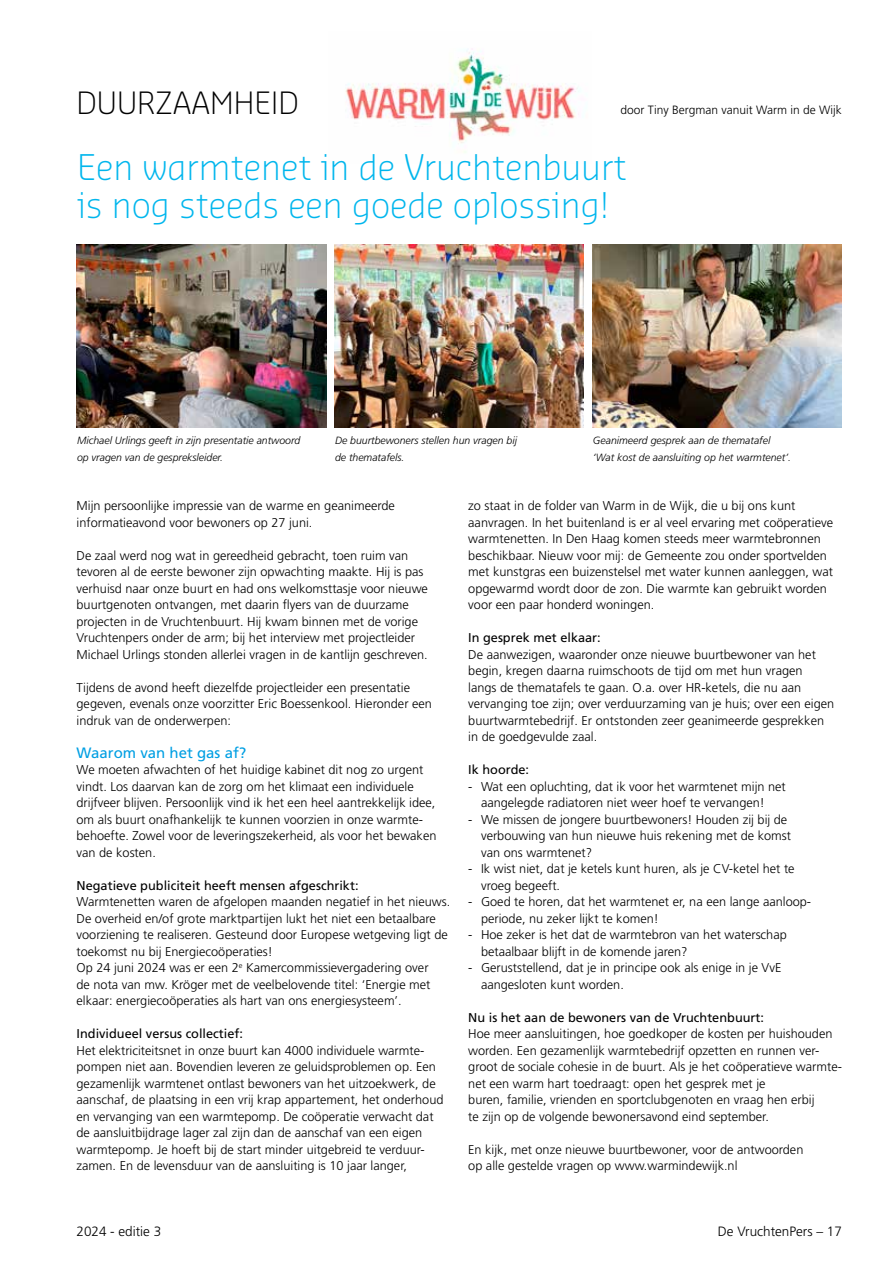
<style>
.page{position:relative;width:893px;height:1263px;background:#fff}
.page>*{position:absolute;margin:0;border:0;box-sizing:border-box;transform-origin:0 0}
.t1{font:300 34.5px/37.5px "Sansa Std";color:#00b6ed}
.t2{font:300 30px "Sansa Std";color:#000}
.t3{font:15px "Frutiger LT Std";color:#009fe3}
.t4{font:300 13.5px "Frutiger LT Std";color:#000}
.t5{font:300 12.75px/16.5px "Frutiger LT Std";color:#000}
.t6{font:12.75px "Frutiger LT Std";color:#000}
.t7{font:300 12px "Frutiger LT Std";color:#000}
.t8{font:italic 300 10.5px/16.5px "Frutiger LT Std";color:#000}
</style>
<div class="page">
<img style="left:345px;top:48px;width:235px;height:105px">
<img style="left:77px;top:245px;width:249px;height:183px">
<img style="left:334px;top:245px;width:250px;height:183px">
<img style="left:592px;top:245px;width:250px;height:183px">
<h2 class="t2" style="left:77px;top:83px;width:224px">DUURZAAMHEID</h2>
<h1 class="t1" style="left:77px;top:147px;width:551px">Een warmtenet in de Vruchtenbuurt is nog steeds een goede oplossing!</h1>
<p class="t7" style="left:620px;top:103px;width:223px">door Tiny Bergman vanuit Warm in de Wijk</p>
<p class="t8" style="left:77px;top:433px;width:225px">Michael Urlings geeft in zijn presentatie antwoord op vragen van de gespreksleider.</p>
<p class="t8" style="left:335px;top:433px;width:184px">De buurtbewoners stellen hun vragen bij de thematafels.</p>
<p class="t8" style="left:593px;top:433px;width:200px">Geanimeerd gesprek aan de thematafel ‘Wat kost de aansluiting op het warmtenet’.</p>
<p class="t5" style="left:77px;top:498px;width:320px">Mijn persoonlijke impressie van de warme en geanimeerde informatieavond voor bewoners op 27 juni.</p>
<p class="t5" style="left:77px;top:547px;width:353px">De zaal werd nog wat in gereedheid gebracht, toen ruim van tevoren al de eerste bewoner zijn opwachting maakte. Hij is pas verhuisd naar onze buurt en had ons welkomsttasje voor nieuwe buurtgenoten ontvangen, met daarin flyers van de duurzame projecten in de Vruchtenbuurt. Hij kwam binnen met de vorige Vruchtenpers onder de arm; bij het interview met projectleider Michael Urlings stonden allerlei vragen in de kantlijn geschreven.</p>
<p class="t5" style="left:77px;top:679px;width:357px">Tijdens de avond heeft diezelfde projectleider een presentatie gegeven, evenals onze voorzitter Eric Boessenkool. Hieronder een indruk van de onderwerpen:</p>
<p class="t3" style="left:77px;top:744px;width:171px">Waarom van het gas af?</p>
<p class="t5" style="left:77px;top:762px;width:361px">We moeten afwachten of het huidige kabinet dit nog zo urgent vindt. Los daarvan kan de zorg om het klimaat een individuele drijfveer blijven. Persoonlijk vind ik het een heel aantrekkelijk idee, om als buurt onafhankelijk te kunnen voorzien in onze warmte&shy;behoefte. Zowel voor de leveringszekerheid, als voor het bewaken van de kosten.</p>
<p class="t6" style="left:77px;top:878px;width:284px">Negatieve publiciteit heeft mensen afgeschrikt:</p>
<p class="t5" style="left:77px;top:894px;width:375px">Warmtenetten waren de afgelopen maanden negatief in het nieuws.<br>De overheid en/of grote marktpartijen lukt het niet een betaalbare voorziening te realiseren. Gesteund door Europese wetgeving ligt de toekomst nu bij Energiecoöperaties!<br>Op 24 juni 2024 was er een 2<sup>e</sup> Kamercommissievergadering over<br>de nota van mw. Kröger met de veelbelovende titel: ‘Energie met elkaar: energiecoöperaties als hart van ons energiesysteem’.</p>
<p class="t6" style="left:77px;top:1026px;width:168px">Individueel versus collectief:</p>
<p class="t5" style="left:77px;top:1042px;width:368px">Het elektriciteitsnet in onze buurt kan 4000 individuele warmte&shy;pompen niet aan. Bovendien leveren ze geluidsproblemen op. Een gezamenlijk warmtenet ontlast bewoners van het uitzoekwerk, de aanschaf, de plaatsing in een vrij krap appartement, het onderhoud en vervanging van een warmtepomp. De coöperatie verwacht dat de aansluitbijdrage lager zal zijn dan de aanschaf van een eigen warmtepomp. Je hoeft bij de start minder uitgebreid te verduur&shy;zamen. En de levensduur van de aansluiting is 10 jaar langer,</p>
<p class="t5" style="left:468px;top:498px;width:366px">zo staat in de folder van Warm in de Wijk, die u bij ons kunt aanvragen. In het buitenland is er al veel ervaring met coöperatieve warmtenetten. In Den Haag komen steeds meer warmtebronnen beschikbaar. Nieuw voor mij: de Gemeente zou onder sportvelden met kunstgras een buizenstelsel met water kunnen aanleggen, wat opgewarmd wordt door de zon. Die warmte kan gebruikt worden voor een paar honderd woningen.</p>
<p class="t6" style="left:468px;top:630px;width:134px">In gesprek met elkaar:</p>
<p class="t5" style="left:468px;top:646px;width:368px">De aanwezigen, waaronder onze nieuwe buurtbewoner van het begin, kregen daarna ruimschoots de tijd om met hun vragen<br>langs de thematafels te gaan. O.a. over HR-ketels, die nu aan vervanging toe zijn; over verduurzaming van je huis; over een eigen buurtwarmtebedrijf. Er ontstonden zeer geanimeerde gesprekken in de goedgevulde zaal.</p>
<p class="t6" style="left:468px;top:762px;width:62px">Ik hoorde:</p>
<p class="t5" style="left:481px;top:778px;width:306px;text-indent:-13px">- Wat een opluchting, dat ik voor het warmtenet mijn net aangelegde radiatoren niet weer hoef te vervangen!</p>
<p class="t5" style="left:481px;top:811px;width:312px;text-indent:-13px">- We missen de jongere buurtbewoners! Houden zij bij de verbouwing van hun nieuwe huis rekening met de komst van ons warmtenet?</p>
<p class="t5" style="left:481px;top:861px;width:315px;text-indent:-13px">- Ik wist niet, dat je ketels kunt huren, als je CV-ketel het te vroeg begeeft.</p>
<p class="t5" style="left:481px;top:894px;width:332px;text-indent:-13px">- Goed te horen, dat het warmtenet er, na een lange aanloop&shy;periode, nu zeker lijkt te komen!</p>
<p class="t5" style="left:481px;top:927px;width:307px;text-indent:-13px">- Hoe zeker is het dat de warmtebron van het waterschap betaalbaar blijft in de komende jaren?</p>
<p class="t5" style="left:481px;top:960px;width:302px;text-indent:-13px">- Geruststellend, dat je in principe ook als enige in je VvE aangesloten kunt worden.</p>
<p class="t6" style="left:468px;top:1010px;width:297px">Nu is het aan de bewoners van de Vruchtenbuurt:</p>
<p class="t5" style="left:468px;top:1026px;width:375px">Hoe meer aansluitingen, hoe goedkoper de kosten per huishouden worden. Een gezamenlijk warmtebedrijf opzetten en runnen ver&shy;groot de sociale cohesie in de buurt. Als je het coöperatieve warmte&shy;net een warm hart toedraagt: open het gesprek met je<br>buren, familie, vrienden en sportclubgenoten en vraag hen erbij<br>te zijn op de volgende bewonersavond eind september.</p>
<p class="t5" style="left:468px;top:1141px;width:337px">En kijk, met onze nieuwe buurtbewoner, voor de antwoorden op alle gestelde vragen op www.warmindewijk.nl</p>
<p class="t4" style="left:77px;top:1224px;width:86px">2024 - editie 3</p>
<p class="t4" style="left:718px;top:1224px;width:126px">De VruchtenPers – 17</p>
</div>
